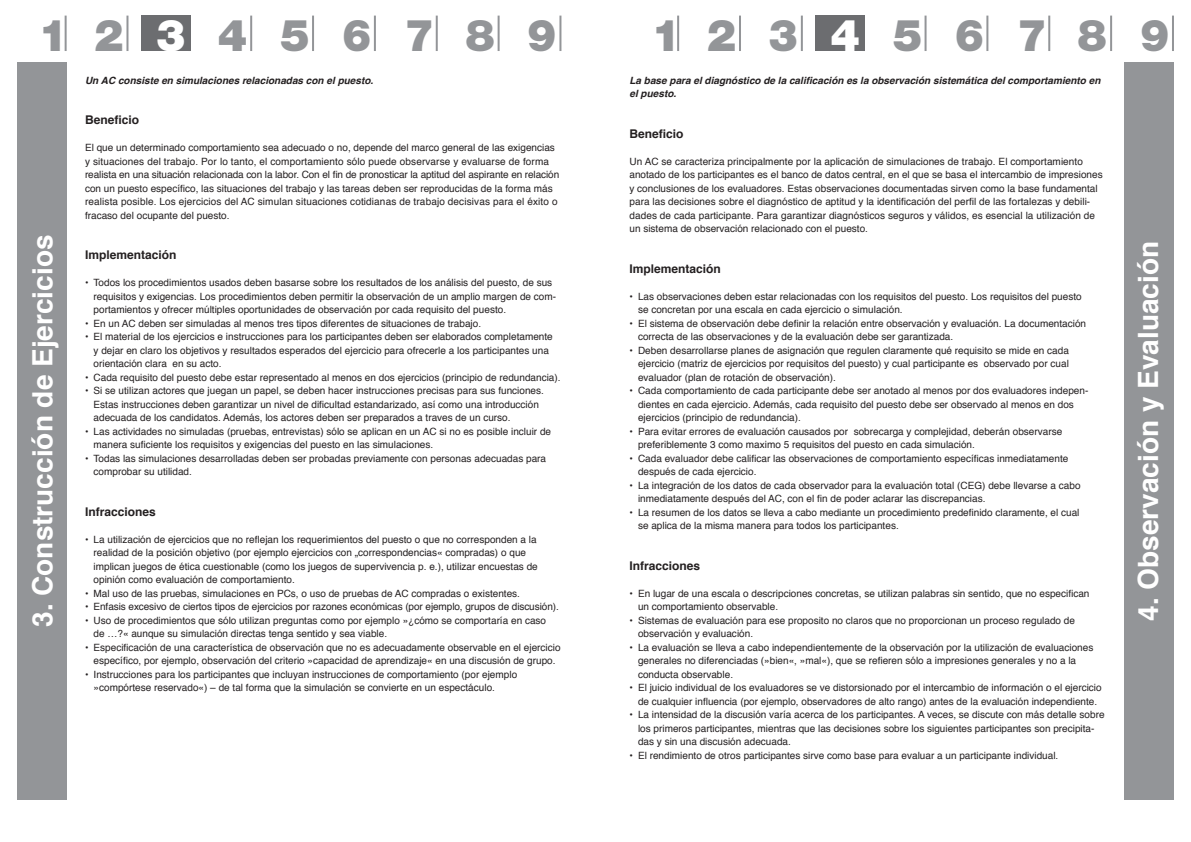
<style>
.page{position:relative;width:1191px;height:842px;background:#fff}
.page>*{position:absolute;margin:0;border:0;box-sizing:border-box;transform-origin:0 0}
.t1{font:900 44px "Helvetica Neue LT Std";letter-spacing:.735em;color:#939598}
.t2{font:700 28px "Helvetica";color:#fff}
.t3{font:700 12px "Helvetica";color:#231f20}
.t4{font:10px/13.5px "Helvetica";color:#231f20}
.t5{font:italic 700 10px/13.5px "Helvetica";color:#231f20}
.s1{color:#fff}
.s2{font-weight:700}
</style>
<div class="page">
<div style="left:17px;top:62px;width:50px;height:737px;background:#939598"></div>
<div style="left:1124px;top:62px;width:50px;height:737px;background:#939598"></div>
<hr style="left:126px;top:16px;width:2px;height:35px;background:#939598">
<hr style="left:739px;top:16px;width:2px;height:35px;background:#939598">
<hr style="left:65px;top:16px;width:2px;height:35px;background:#939598">
<hr style="left:677px;top:16px;width:2px;height:35px;background:#939598">
<hr style="left:801px;top:16px;width:2px;height:35px;background:#939598">
<hr style="left:250px;top:16px;width:2px;height:35px;background:#939598">
<hr style="left:312px;top:16px;width:2px;height:35px;background:#939598">
<hr style="left:924px;top:16px;width:2px;height:35px;background:#939598">
<hr style="left:374px;top:16px;width:2px;height:35px;background:#939598">
<hr style="left:986px;top:16px;width:2px;height:35px;background:#939598">
<hr style="left:436px;top:16px;width:2px;height:35px;background:#939598">
<hr style="left:1048px;top:16px;width:2px;height:35px;background:#939598">
<hr style="left:497px;top:16px;width:2px;height:35px;background:#939598">
<hr style="left:1110px;top:16px;width:2px;height:35px;background:#939598">
<hr style="left:559px;top:16px;width:2px;height:35px;background:#939598">
<hr style="left:1172px;top:16px;width:2px;height:35px;background:#939598">
<div style="left:815px;top:16px;width:49px;height:35px;background:#6c6d70"></div>
<div style="left:141px;top:16px;width:49px;height:35px;background:#6c6d70"></div>
<h1 class="t1" style="left:39px;top:9px;width:519px">12<span class="s1">3</span>456789</h1>
<h1 class="t1" style="left:651px;top:9px;width:519px">123<span class="s1">4</span>56789</h1>
<h2 class="t2" style="left:20px;top:627px;width:394px;rotate:-90deg">3. Construcción de Ejercicios</h2>
<p class="t5" style="left:85px;top:73px;width:290px">Un AC consiste en simulaciones relacionadas con el puesto.</p>
<p class="t3" style="left:85px;top:110px;width:56px">Beneficio</p>
<p class="t4" style="left:85px;top:141px;width:476px">El que un determinado comportamiento sea adecuado o no, depende del marco general de las exigencias y situaciones del trabajo. Por lo tanto, el comportamiento sólo puede observarse y evaluarse de forma realista en una situación relacionada con la labor. Con el fin de pronosticar la aptitud del aspirante en relación con un puesto específico, las situaciones del trabajo y las tareas deben ser reproducidas de la forma más realista posible. Los ejercicios del AC simulan situaciones cotidianas de trabajo decisivas para el éxito o fracaso del ocupante del puesto.</p>
<p class="t3" style="left:85px;top:245px;width:93px">Implementación</p>
<p class="t4" style="left:94px;top:276px;width:464px;text-indent:-8px"><span class="s2">•</span> Todos los procedimientos usados deben basarse sobre los resultados de los análisis del puesto, de sus requisitos y exigencias. Los procedimientos deben permitir la observación de un amplio margen de com&shy;portamientos y ofrecer múltiples oportunidades de observación por cada requisito del puesto.</p>
<p class="t4" style="left:85px;top:317px;width:397px"><span class="s2">•</span> En un AC deben ser simuladas al menos tres tipos diferentes de situaciones de trabajo.</p>
<p class="t4" style="left:94px;top:330px;width:461px;text-indent:-8px"><span class="s2">•</span> El material de los ejercicios e instrucciones para los participantes deben ser elaborados completamente y dejar en claro los objetivos y resultados esperados del ejercicio para ofrecerle a los participantes una orientación clara en su acto.</p>
<p class="t4" style="left:85px;top:371px;width:477px"><span class="s2">•</span> Cada requisito del puesto debe estar representado al menos en dos ejercicios (principio de redundancia).</p>
<p class="t4" style="left:94px;top:384px;width:452px;text-indent:-8px"><span class="s2">•</span> Si se utilizan actores que juegan un papel, se deben hacer instrucciones precisas para sus funciones.<br>Estas instrucciones deben garantizar un nivel de dificultad estandarizado, así como una introducción adecuada de los candidatos. Además, los actores deben ser preparados a traves de un curso.</p>
<p class="t4" style="left:94px;top:425px;width:459px;text-indent:-8px"><span class="s2">•</span> Las actividades no simuladas (pruebas, entrevistas) sólo se aplican en un AC si no es posible incluir de manera suficiente los requisitos y exigencias del puesto en las simulaciones.</p>
<p class="t4" style="left:94px;top:452px;width:454px;text-indent:-8px"><span class="s2">•</span> Todas las simulaciones desarrolladas deben ser probadas previamente con personas adecuadas para comprobar su utilidad.</p>
<p class="t3" style="left:85px;top:502px;width:72px">Infracciones</p>
<p class="t4" style="left:94px;top:533px;width:446px;text-indent:-8px"><span class="s2">•</span> La utilización de ejercicios que no reflejan los requerimientos del puesto o que no corresponden a la realidad de la posición objetivo (por ejemplo ejercicios con „correspondencias« compradas) o que implican juegos de ética cuestionable (como los juegos de supervivencia p. e.), utilizar encuestas de opinión como evaluación de comportamiento.</p>
<p class="t4" style="left:85px;top:587px;width:436px"><span class="s2">•</span> Mal uso de las pruebas, simulaciones en PCs, o uso de pruebas de AC compradas o existentes.</p>
<p class="t4" style="left:85px;top:600px;width:475px"><span class="s2">•</span> Enfasis excesivo de ciertos tipos de ejercicios por razones económicas (por ejemplo, grupos de discusión).</p>
<p class="t4" style="left:94px;top:614px;width:454px;text-indent:-8px"><span class="s2">•</span> Uso de procedimientos que sólo utilizan preguntas como por ejemplo »¿cómo se comportaría en caso de …?« aunque su simulación directas tenga sentido y sea viable.</p>
<p class="t4" style="left:85px;top:641px;width:477px;text-align:center"><span class="s2">•</span> Especificación de una característica de observación que no es adecuadamente observable en el ejercicio específico, por ejemplo, observación del criterio »capacidad de aprendizaje« en una discusión de grupo.</p>
<p class="t4" style="left:94px;top:668px;width:425px;text-indent:-8px"><span class="s2">•</span> Instrucciones para los participantes que incluyan instrucciones de comportamiento (por ejemplo »compórtese reservado«) – de tal forma que la simulación se convierte en un espectáculo.</p>
<p class="t5" style="left:629px;top:73px;width:472px">La base para el diagnóstico de la calificación es la observación sistemática del comportamiento en el puesto.</p>
<p class="t3" style="left:629px;top:124px;width:56px">Beneficio</p>
<p class="t4" style="left:629px;top:155px;width:475px">Un AC se caracteriza principalmente por la aplicación de simulaciones de trabajo. El comportamiento anotado de los participantes es el banco de datos central, en el que se basa el intercambio de impresiones y conclusiones de los evaluadores. Estas observaciones documentadas sirven como la base fundamental para las decisiones sobre el diagnóstico de aptitud y la identificación del perfil de las fortalezas y debili&shy;dades de cada participante. Para garantizar diagnósticos seguros y válidos, es esencial la utilización de un sistema de observación relacionado con el puesto.</p>
<p class="t3" style="left:629px;top:259px;width:93px">Implementación</p>
<p class="t4" style="left:638px;top:290px;width:445px;text-indent:-8px"><span class="s2">•</span> Las observaciones deben estar relacionadas con los requisitos del puesto. Los requisitos del puesto se concretan por una escala en cada ejercicio o simulación.</p>
<p class="t4" style="left:638px;top:317px;width:449px;text-indent:-8px"><span class="s2">•</span> El sistema de observación debe definir la relación entre observación y evaluación. La documentación correcta de las observaciones y de la evaluación debe ser garantizada.</p>
<p class="t4" style="left:638px;top:344px;width:432px;text-align:justify;text-indent:-8px"><span class="s2">•</span> Deben desarrollarse planes de asignación que regulen claramente qué requisito se mide en cada ejercicio (matriz de ejercicios por requisitos del puesto) y cual participante es observado por cual evaluador (plan de rotación de observación).</p>
<p class="t4" style="left:638px;top:384px;width:452px;text-indent:-8px"><span class="s2">•</span> Cada comportamiento de cada participante debe ser anotado al menos por dos evaluadores indepen&shy;dientes en cada ejercicio. Además, cada requisito del puesto debe ser observado al menos en dos ejercicios (principio de redundancia).</p>
<p class="t4" style="left:638px;top:425px;width:426px;text-indent:-8px"><span class="s2">•</span> Para evitar errores de evaluación causados por sobrecarga y complejidad, deberán observarse preferiblemente 3 como maximo 5 requisitos del puesto en cada simulación.</p>
<p class="t4" style="left:638px;top:452px;width:432px;text-indent:-8px"><span class="s2">•</span> Cada evaluador debe calificar las observaciones de comportamiento específicas inmediatamente después de cada ejercicio.</p>
<p class="t4" style="left:638px;top:479px;width:444px;text-indent:-8px"><span class="s2">•</span> La integración de los datos de cada observador para la evaluación total (CEG) debe llevarse a cabo inmediatamente después del AC, con el fin de poder aclarar las discrepancias.</p>
<p class="t4" style="left:638px;top:506px;width:443px;text-indent:-8px"><span class="s2">•</span> La resumen de los datos se lleva a cabo mediante un procedimiento predefinido claramente, el cual se aplica de la misma manera para todos los participantes.</p>
<p class="t3" style="left:629px;top:556px;width:72px">Infracciones</p>
<p class="t4" style="left:638px;top:587px;width:453px;text-indent:-8px"><span class="s2">•</span> En lugar de una escala o descripciones concretas, se utilizan palabras sin sentido, que no especifican un comportamiento observable.</p>
<p class="t4" style="left:638px;top:614px;width:438px;text-indent:-8px"><span class="s2">•</span> Sistemas de evaluación para ese proposito no claros que no proporcionan un proceso regulado de observación y evaluación.</p>
<p class="t4" style="left:638px;top:641px;width:457px;text-indent:-8px"><span class="s2">•</span> La evaluación se lleva a cabo independientemente de la observación por la utilización de evaluaciones generales no diferenciadas (»bien«, »mal«), que se refieren sólo a impresiones generales y no a la conducta observable.</p>
<p class="t4" style="left:629px;top:681px;width:474px;text-align:center"><span class="s2">•</span> El juicio individual de los evaluadores se ve distorsionado por el intercambio de información o el ejercicio de cualquier influencia (por ejemplo, observadores de alto rango) antes de la evaluación independiente.</p>
<p class="t4" style="left:638px;top:708px;width:468px;text-indent:-8px"><span class="s2">•</span> La intensidad de la discusión varía acerca de los participantes. A veces, se discute con más detalle sobre los primeros participantes, mientras que las decisiones sobre los siguientes participantes son precipita&shy;das y sin una discusión adecuada.</p>
<p class="t4" style="left:629px;top:749px;width:430px"><span class="s2">•</span> El rendimiento de otros participantes sirve como base para evaluar a un participante individual.</p>
<h2 class="t2" style="left:1125px;top:621px;width:381px;rotate:-90deg">4. Observación y Evaluación</h2>
</div>
